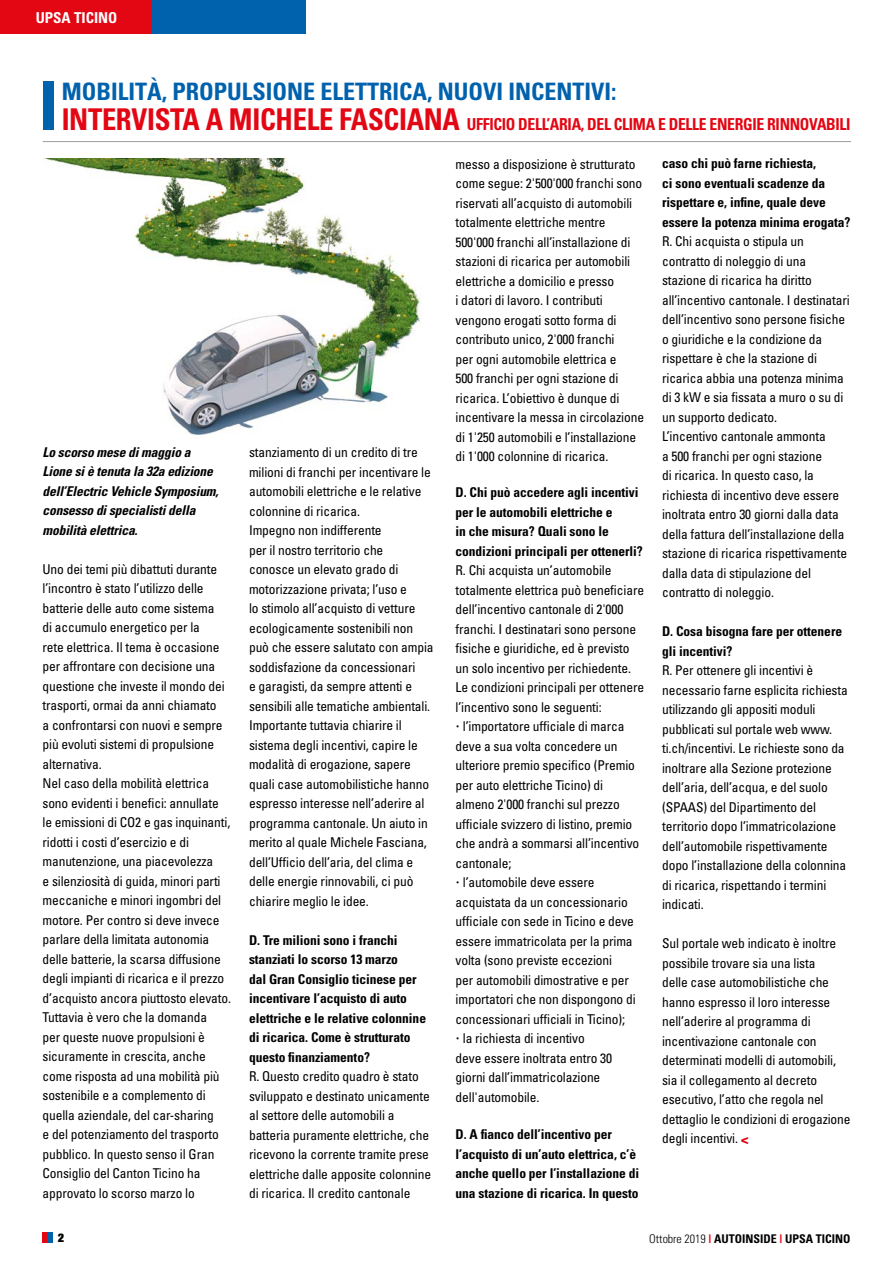
<style>
.page{position:relative;width:893px;height:1263px;background:#fff}
.page>*{position:absolute;margin:0;border:0;box-sizing:border-box;transform-origin:0 0}
.t1{font:700 condensed 24px "Univers";color:#0061ad}
.t2{font:700 condensed 16.5px "Univers";letter-spacing:-.02em;color:#e30613;scale:.95 1}
.t3{font:700 condensed 15px "Univers";color:#fff}
.t4{font:condensed 13.5px/19.5px "Univers";letter-spacing:-.01em;color:#000}
.t5{font:700 condensed 13.5px/19.5px "Univers";letter-spacing:-.005em;color:#000}
.t6{font:italic 700 condensed 13.5px/19.5px "Univers";letter-spacing:-.01em;color:#000}
.t7{font:700 condensed 12px "Univers";color:#000}
.t8{font:900 condensed 12px "Helvetica Neue LT Pro";color:#000}
.s1{font-size:30px}
.s2{font-family:"Impact";font-stretch:normal}
.s3{font-family:"Helvetica Neue LT Pro";font-weight:900;color:#e30613}
.s4{font-weight:300}
.s5{color:#e30613}
</style>
<div class="page">
<div style="left:0;top:0;width:162px;height:34px;background:#e30613"></div>
<div style="left:153px;top:0;width:153px;height:34px;background:#0061ad"></div>
<svg style="left:43px;top:1232px;width:5px;height:10px"></svg>
<div style="left:48px;top:1232px;width:5px;height:10px;background:#0061ad"></div>
<div style="left:43px;top:81px;width:10px;height:49px;background:#0061ad"></div>
<hr style="left:43px;top:141px;width:808px;height:1px;background:#9d9d9c">
<img style="left:43px;top:158px;width:379px;height:277px">
<p class="t3" style="left:36px;top:9px;width:83px">UPSA TICINO</p>
<h1 class="t1" style="left:62px;top:76px;width:556px">MOBILITÀ, PROPULSIONE ELETTRICA, NUOVI INCENTIVI:</h1>
<p class="t2" style="left:62px;top:114px;width:832px"><span class="s1">INTERVISTA A MICHELE FASCIANA</span> UFFICIO DELL’ARIA, DEL CLIMA E DELLE ENERGIE RINNOVABILI</p>
<p class="t6" style="left:43px;top:442px;width:178px">Lo scorso mese di maggio a<br>Lione si è tenuta la 32a edizione dell’Electric Vehicle Symposium, consesso di specialisti della mobilità elettrica.</p>
<p class="t4" style="left:43px;top:559px;width:190px">Uno dei temi più dibattuti durante l’incontro è stato l’utilizzo delle batterie delle auto come sistema<br>di accumulo energetico per la<br>rete elettrica. Il tema è occasione per affrontare con decisione una questione che investe il mondo dei trasporti, ormai da anni chiamato<br>a confrontarsi con nuovi e sempre più evoluti sistemi di propulsione alternativa.<br>Nel caso della mobilità elettrica sono evidenti i benefici: annullate le emissioni di CO2 e gas inquinanti, ridotti i costi d’esercizio e di manutenzione, una piacevolezza<br>e silenziosità di guida, minori parti meccaniche e minori ingombri del motore. Per contro si deve invece parlare della limitata autonomia delle batterie, la scarsa diffusione degli impianti di ricarica e il prezzo d’acquisto ancora piuttosto elevato.<br>Tuttavia è vero che la domanda<br>per queste nuove propulsioni è sicuramente in crescita, anche come risposta ad una mobilità più sostenibile e a complemento di quella aziendale, del car-sharing<br>e del potenziamento del trasporto pubblico. In questo senso il Gran Consiglio del Canton Ticino ha approvato lo scorso marzo lo</p>
<p class="t4" style="left:249px;top:442px;width:186px">stanziamento di un credito di tre milioni di franchi per incentivare le automobili elettriche e le relative colonnine di ricarica.<br>Impegno non indifferente<br>per il nostro territorio che<br>conosce un elevato grado di motorizzazione privata; l’uso e<br>lo stimolo all’acquisto di vetture ecologicamente sostenibili non può che essere salutato con ampia soddisfazione da concessionari<br>e garagisti, da sempre attenti e sensibili alle tematiche ambientali.<br>Importante tuttavia chiarire il sistema degli incentivi, capire le modalità di erogazione, sapere quali case automobilistiche hanno espresso interesse nell’aderire al programma cantonale. Un aiuto in merito al quale Michele Fasciana, dell’Ufficio dell’aria, del clima e delle energie rinnovabili, ci può chiarire meglio le idee.</p>
<p class="t5" style="left:249px;top:930px;width:179px">D. Tre milioni sono i franchi stanziati lo scorso 13 marzo<br>dal Gran Consiglio ticinese per incentivare l’acquisto di auto elettriche e le relative colonnine di ricarica. Come è strutturato questo finanziamento?</p>
<p class="t4" style="left:249px;top:1066px;width:184px">R. Questo credito quadro è stato sviluppato e destinato unicamente al settore delle automobili a batteria puramente elettriche, che ricevono la corrente tramite prese elettriche dalle apposite colonnine di ricarica. Il credito cantonale</p>
<p class="t4" style="left:456px;top:154px;width:190px">messo a disposizione è strutturato come segue: 2'500'000 franchi sono riservati all’acquisto di automobili totalmente elettriche mentre 500'000 franchi all’installazione di stazioni di ricarica per automobili elettriche a domicilio e presso<br>i datori di lavoro. I contributi vengono erogati sotto forma di contributo unico, 2'000 franchi<br>per ogni automobile elettrica e<br>500 franchi per ogni stazione di ricarica. L’obiettivo è dunque di incentivare la messa in circolazione di 1'250 automobili e l’installazione di 1'000 colonnine di ricarica.</p>
<p class="t5" style="left:456px;top:483px;width:189px">D. Chi può accedere agli incentivi per le automobili elettriche e<br>in che misura? Quali sono le condizioni principali per ottenerli?</p>
<p class="t4" style="left:456px;top:560px;width:190px">R. Chi acquista un’automobile totalmente elettrica può beneficiare dell’incentivo cantonale di 2'000 franchi. I destinatari sono persone fisiche e giuridiche, ed è previsto un solo incentivo per richiedente.<br>Le condizioni principali per ottenere l’incentivo sono le seguenti:<br><span class="s2">·</span> l’importatore ufficiale di marca deve a sua volta concedere un ulteriore premio specifico (Premio per auto elettriche Ticino) di almeno 2'000 franchi sul prezzo ufficiale svizzero di listino, premio che andrà a sommarsi all’incentivo cantonale;<br><span class="s2">·</span> l’automobile deve essere acquistata da un concessionario ufficiale con sede in Ticino e deve essere immatricolata per la prima volta (sono previste eccezioni<br>per automobili dimostrative e per importatori che non dispongono di concessionari ufficiali in Ticino);<br><span class="s2">·</span> la richiesta di incentivo<br>deve essere inoltrata entro 30 giorni dall’immatricolazione dell'automobile.</p>
<p class="t5" style="left:456px;top:1124px;width:185px">D. A fianco dell’incentivo per l’acquisto di un’auto elettrica, c’è anche quello per l’installazione di una stazione di ricarica. In questo</p>
<p class="t5" style="left:662px;top:153px;width:190px">caso chi può farne richiesta,<br>ci sono eventuali scadenze da rispettare e, infine, quale deve essere la potenza minima erogata?</p>
<p class="t4" style="left:662px;top:231px;width:189px">R. Chi acquista o stipula un contratto di noleggio di una stazione di ricarica ha diritto all’incentivo cantonale. I destinatari dell’incentivo sono persone fisiche o giuridiche e la condizione da rispettare è che la stazione di ricarica abbia una potenza minima di 3 kW e sia fissata a muro o su di un supporto dedicato.<br>L’incentivo cantonale ammonta<br>a 500 franchi per ogni stazione<br>di ricarica. In questo caso, la richiesta di incentivo deve essere inoltrata entro 30 giorni dalla data della fattura dell’installazione della stazione di ricarica rispettivamente dalla data di stipulazione del contratto di noleggio.</p>
<p class="t5" style="left:662px;top:621px;width:182px">D. Cosa bisogna fare per ottenere gli incentivi?</p>
<p class="t4" style="left:662px;top:660px;width:187px">R. Per ottenere gli incentivi è necessario farne esplicita richiesta utilizzando gli appositi moduli pubblicati sul portale web www. ti.ch/incentivi. Le richieste sono da inoltrare alla Sezione protezione dell’aria, dell’acqua, e del suolo (SPAAS) del Dipartimento del territorio dopo l’immatricolazione dell’automobile rispettivamente dopo l’installazione della colonnina di ricarica, rispettando i termini indicati.</p>
<p class="t4" style="left:662px;top:933px;width:190px">Sul portale web indicato è inoltre possibile trovare sia una lista<br>delle case automobilistiche che hanno espresso il loro interesse nell’aderire al programma di incentivazione cantonale con determinati modelli di automobili, sia il collegamento al decreto esecutivo, l’atto che regola nel dettaglio le condizioni di erogazione degli incentivi. <span class="s3">&lt;</span></p>
<p class="t8" style="left:58px;top:1230px;width:8px">2</p>
<p class="t7" style="left:649px;top:1231px;width:203px"><span class="s4">Ottobre 2019</span> <span class="s5">|</span> AUTOINSIDE <span class="s5">|</span> UPSA TICINO</p>
</div>
